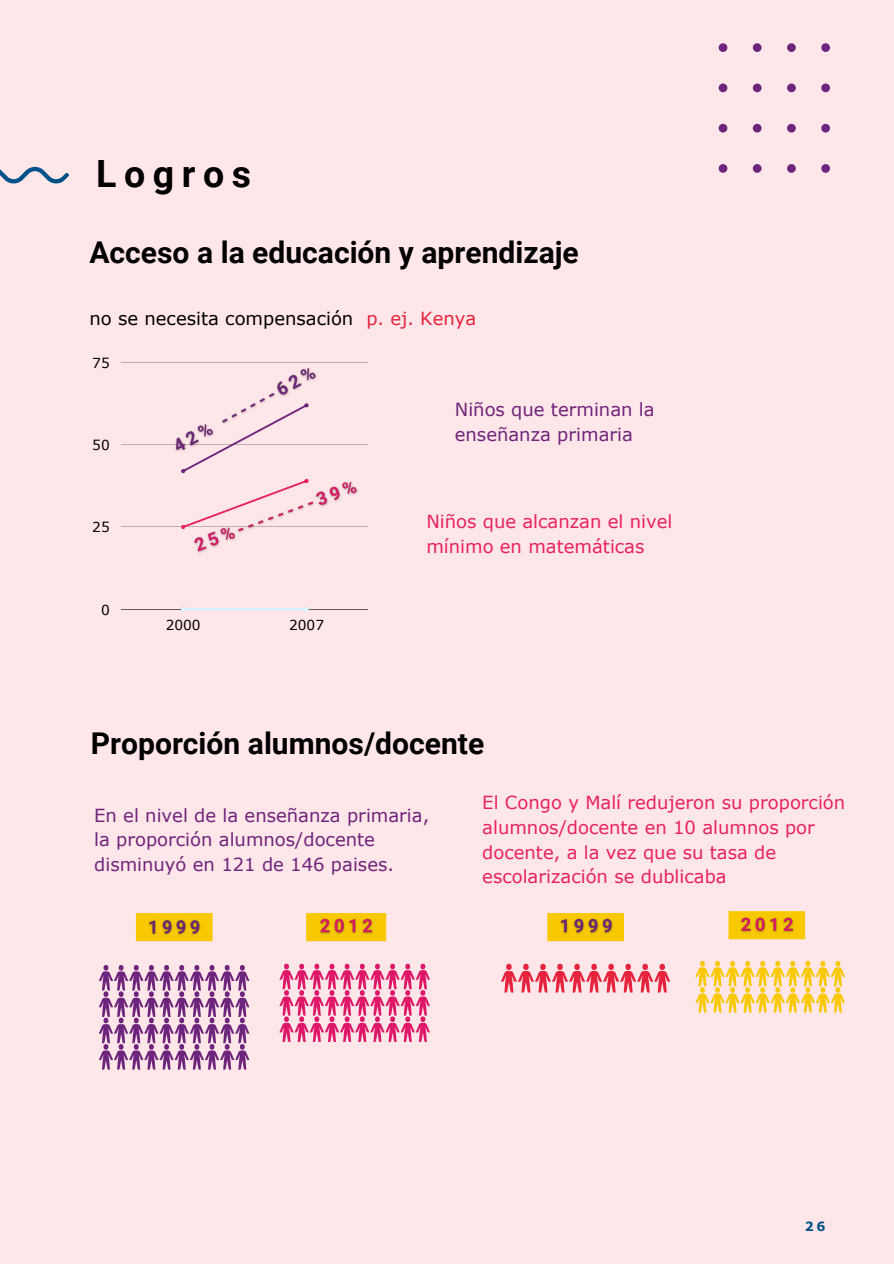
<style>
.page{position:relative;width:894px;height:1264px;background:#fff}
.page>*{position:absolute;margin:0;border:0;box-sizing:border-box;transform-origin:0 0}
.t1{font:700 37.5px "Roboto";letter-spacing:.2em;color:#000}
.t2{font:700 30px "Roboto";color:#000}
.t3{font:18px/24.8px "Verdana";color:#e7225f}
.t4{font:18px/24.8px "Verdana";color:#6d247c}
.t5{font:18px "Verdana";color:#000}
.t6{font:13.8px "Verdana";color:#000}
.t7{font:700 12.75px "Verdana";color:#005288}
.s1{color:#e5233d}
</style>
<div class="page">
<div style="left:0;top:0;width:893px;height:1263px;background:#ffe6e8"></div>
<hr style="left:121px;top:362px;width:247px;height:1px;background:#000">
<hr style="left:121px;top:444px;width:247px;height:1px;background:#000">
<hr style="left:121px;top:527px;width:247px;height:1px;background:#000">
<hr style="left:121px;top:609px;width:247px;height:1px;background:#000">
<svg style="left:181px;top:607px;width:127px;height:4px"></svg>
<svg style="left:718px;top:43px;width:111px;height:130px"></svg>
<svg style="left:0;top:166px;width:69px;height:18px"></svg>
<img style="left:164px;top:362px;width:172px;height:101px">
<img style="left:185px;top:465px;width:183px;height:88px">
<svg style="left:99px;top:965px;width:150px;height:104px"></svg>
<div style="left:136px;top:913px;width:76px;height:28px;background:#f8c903"></div>
<img style="left:143px;top:913px;width:66px;height:29px">
<div style="left:306px;top:913px;width:80px;height:28px;background:#f8c903"></div>
<img style="left:314px;top:913px;width:67px;height:29px">
<svg style="left:279px;top:963px;width:151px;height:79px"></svg>
<div style="left:547px;top:913px;width:76px;height:28px;background:#f8c903"></div>
<img style="left:554px;top:913px;width:67px;height:29px">
<div style="left:728px;top:911px;width:76px;height:28px;background:#f8c903"></div>
<img style="left:734px;top:911px;width:67px;height:29px">
<svg style="left:695px;top:961px;width:149px;height:51px"></svg>
<svg style="left:501px;top:963px;width:169px;height:29px"></svg>
<h1 class="t1" style="left:96px;top:152px;width:156px">Logros</h1>
<h2 class="t2" style="left:89px;top:235px;width:490px">Acceso a la educación y aprendizaje</h2>
<p class="t5" style="left:89px;top:307px;width:388px">no se necesita compensación <span class="s1">p. ej. Kenya</span></p>
<p class="t6" style="left:92px;top:354px;width:19px">75</p>
<p class="t6" style="left:92px;top:436px;width:19px">50</p>
<p class="t6" style="left:92px;top:518px;width:19px">25</p>
<p class="t6" style="left:101px;top:600px;width:10px">0</p>
<p class="t6" style="left:166px;top:616px;width:36px">2000</p>
<p class="t6" style="left:289px;top:616px;width:36px">2007</p>
<p class="t4" style="left:454px;top:396px;width:201px">Niños que terminan la enseñanza primaria</p>
<p class="t3" style="left:426px;top:508px;width:247px">Niños que alcanzan el nivel mínimo en matemáticas</p>
<h2 class="t2" style="left:91px;top:726px;width:395px">Proporción alumnos/docente</h2>
<p class="t3" style="left:482px;top:789px;width:364px">El Congo y Malí redujeron su proporción alumnos/docente en 10 alumnos por docente, a la vez que su tasa de escolarización se dublicaba</p>
<p class="t4" style="left:94px;top:802px;width:336px">En el nivel de la enseñanza primaria, la proporción alumnos/docente disminuyó en 121 de 146 paises.</p>
<p class="t7" style="left:804px;top:1218px;width:22px">26</p>
</div>
